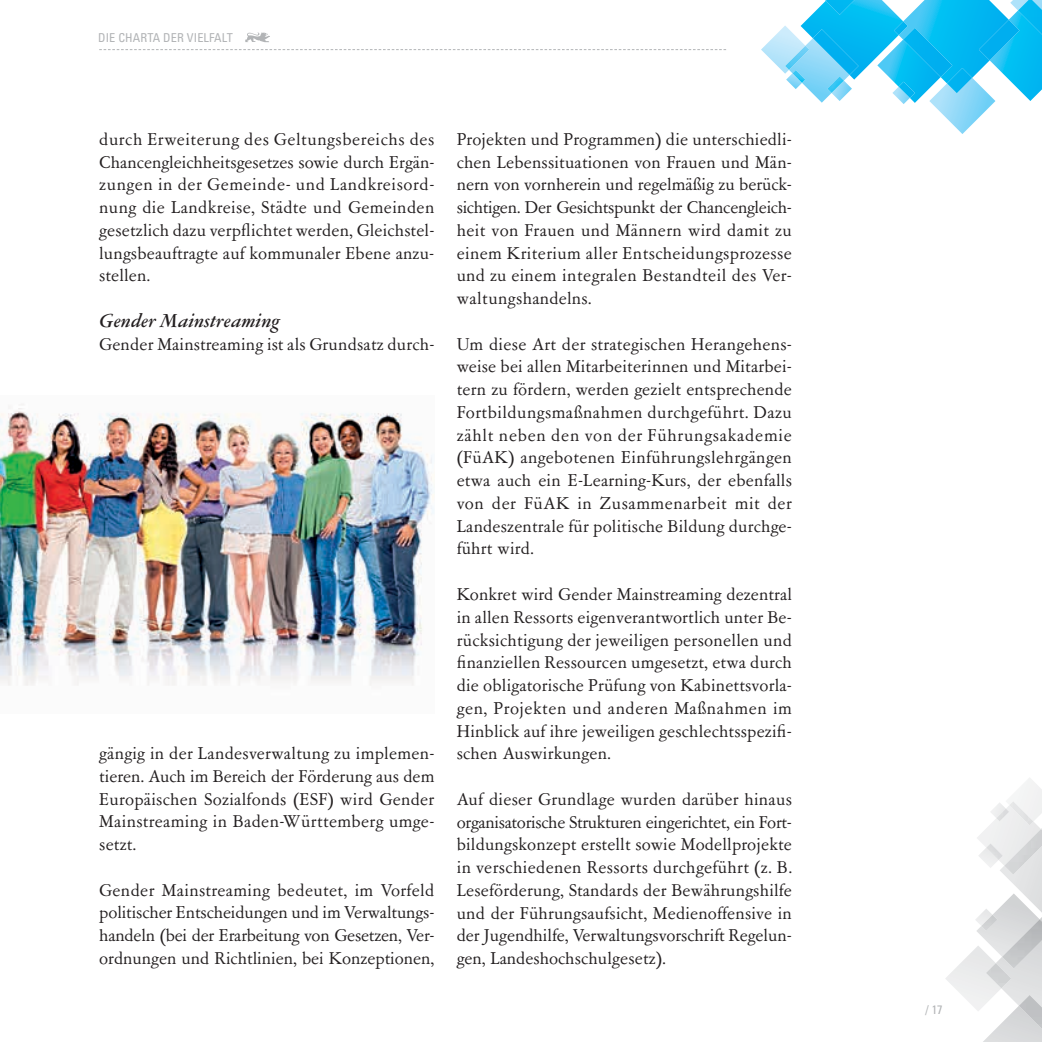
<style>
.page{position:relative;width:1042px;height:1042px;background:#fff}
.page>*{position:absolute;margin:0;border:0;box-sizing:border-box;transform-origin:0 0}
.t1{font:21px "Garamont Amst SB Med Ita";letter-spacing:.02em;color:#231f20}
.t2{font:19.25px/22.8px "Garamont Amst SB";letter-spacing:.01em;color:#231f20;text-align:justify}
.t3{font:condensed 12.25px "Univers";letter-spacing:.01em;color:#b2b4b6}
</style>
<div class="page">
<svg style="left:99px;top:49px;width:627px;height:1px"></svg>
<svg style="left:245px;top:32px;width:25px;height:10px"></svg>
<svg style="left:945px;top:778px;width:97px;height:264px"></svg>
<img style="left:1004px;top:829px;width:38px;height:45px">
<svg style="left:761px;top:0;width:281px;height:134px"></svg>
<img style="left:813px;top:29px;width:45px;height:46px">
<img style="left:894px;top:21px;width:14px;height:14px">
<img style="left:825px;top:0;width:43px;height:15px">
<img style="left:0;top:404px;width:434px;height:282px">
<p class="t3" style="left:98px;top:30px;width:136px">DIE CHARTA D ER VIELFALT</p>
<p class="t2" style="left:99px;top:128px;width:337px">durch Erweiterung des Geltungsbereichs des Chancengleichheitsgesetzes sowie durch Ergän&shy;zungen in der Gemeinde- und Landkreisord&shy;nung die Landkreise, Städte und Gemeinden gesetzlich dazu verpflichtet werden, Gleichstel&shy;lungsbeauftragte auf kommunaler Ebene anzu&shy;stellen.</p>
<p class="t1" style="left:99px;top:310px;width:182px">Gender Mainstreaming</p>
<p class="t2" style="left:99px;top:333px;width:337px">Gender Mainstreaming ist als Grundsatz durch-</p>
<p class="t2" style="left:99px;top:743px;width:337px">gängig in der Landesverwaltung zu implemen&shy;tieren. Auch im Bereich der Förderung aus dem Europäischen Sozialfonds (ESF) wird Gender Mainstreaming in Baden-Württemberg umge&shy;setzt.</p>
<p class="t2" style="left:99px;top:879px;width:337px">Gender Mainstreaming bedeutet, im Vorfeld politischer Entscheidungen und im Verwaltungs&shy;handeln (bei der Erarbeitung von Gesetzen, Ver&shy;ordnungen und Richtlinien, bei Konzeptionen,</p>
<p class="t2" style="left:457px;top:128px;width:337px">Projekten und Programmen) die unterschiedli&shy;chen Lebenssituationen von Frauen und Män&shy;nern von vornherein und regelmäßig zu berück&shy;sichtigen. Der Gesichtspunkt der Chancengleich&shy;heit von Frauen und Männern wird damit zu einem Kriterium aller Entscheidungsprozesse und zu einem integralen Bestandteil des Ver&shy;waltungshandelns.</p>
<p class="t2" style="left:457px;top:333px;width:337px">Um diese Art der strategischen Herangehens&shy;weise bei allen Mitarbeiterinnen und Mitarbei&shy;tern zu fördern, werden gezielt entsprechende Fortbildungsmaßnahmen durchgeführt. Dazu zählt neben den von der Führungsakademie (FüAK) angebotenen Einführungslehrgängen etwa auch ein E-Learning-Kurs, der ebenfalls von der FüAK in Zusammenarbeit mit der Landeszentrale für politische Bildung durchge&shy;führt wird.</p>
<p class="t2" style="left:457px;top:583px;width:337px">Konkret wird Gender Mainstreaming dezentral in allen Ressorts eigenverantwortlich unter Be&shy;rücksichtigung der jeweiligen personellen und finanziellen Ressourcen umgesetzt, etwa durch die obligatorische Prüfung von Kabinettsvorla&shy;gen, Projekten und anderen Maßnahmen im Hinblick auf ihre jeweiligen geschlechtsspezifi&shy;schen Auswirkungen.</p>
<p class="t2" style="left:457px;top:788px;width:337px">Auf dieser Grundlage wurden darüber hinaus organisatorische Strukturen eingerichtet, ein Fort&shy;bildungskonzept erstellt sowie Modellprojekte in verschiedenen Ressorts durchgeführt (z. B.<br>Leseförderung, Standards der Bewährungshilfe und der Führungsaufsicht, Medienoffensive in der Jugendhilfe, Verwaltungsvorschrift Regelun&shy;gen, Landeshochschulgesetz).</p>
<p class="t3" style="left:925px;top:1002px;width:19px">/ 17</p>
</div>
